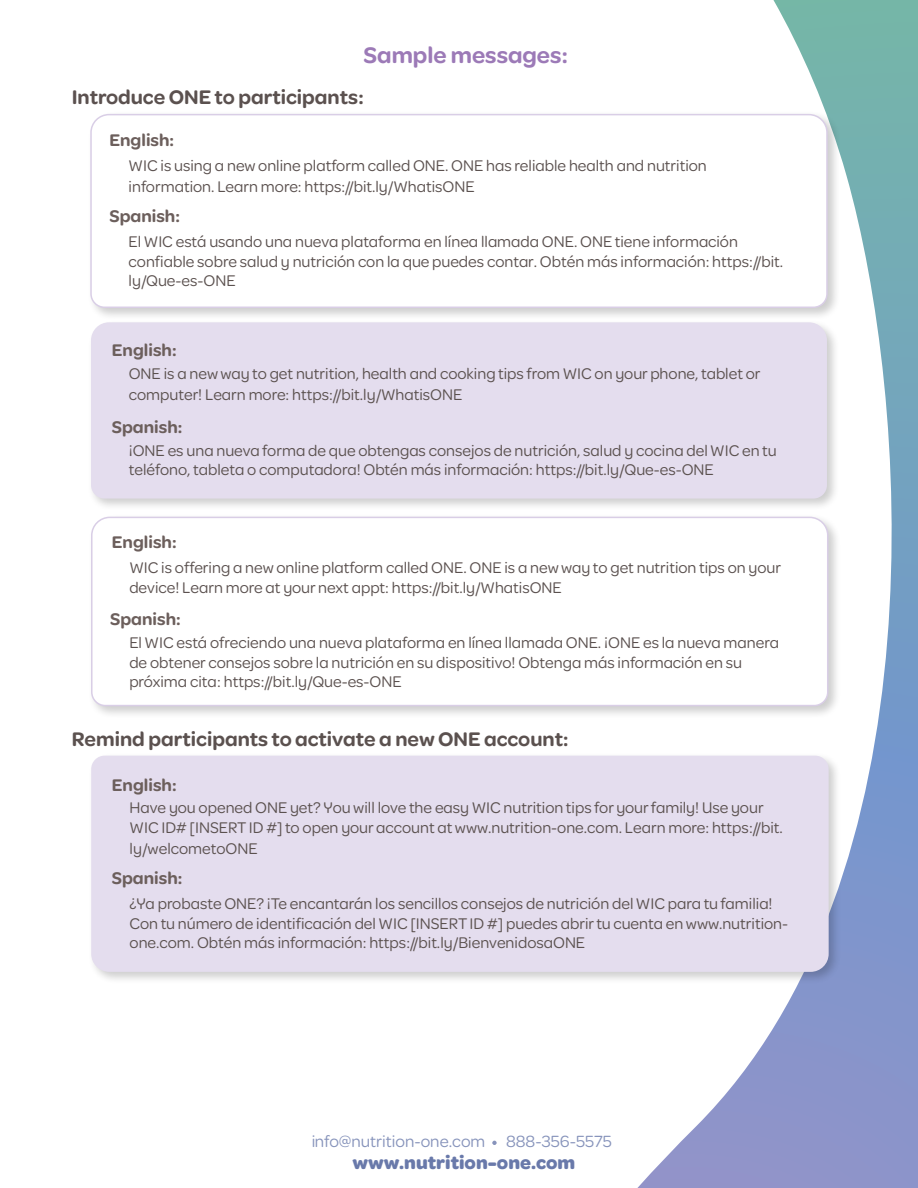
<style>
.page{position:relative;width:918px;height:1188px;background:#fff}
.page>*{position:absolute;margin:0;border:0;box-sizing:border-box;transform-origin:0 0}
.t1{font:600 24px "Omnes";color:#9c7ab7}
.t2{font:600 21px "Omnes";color:#5b514f}
.t3{font:700 19.5px "Omnes";color:#6979aa}
.t4{font:600 18px "Omnes";color:#6c5f5c}
.t5{font:17.4px "Omnes";color:#6979aa}
.t6{font:16.5px/19.5px "Omnes";color:#5b514f}
</style>
<div class="page">
<svg style="left:637px;top:0;width:281px;height:1188px"></svg>
<svg style="left:492px;top:1141px;width:5px;height:4px"></svg>
<div style="left:87px;top:319px;width:753px;height:192px;background:#000;opacity:.2"></div>
<div style="left:91px;top:322px;width:736px;height:177px;background:#e4ddee"></div>
<div style="left:88px;top:514px;width:754px;height:205px;background:#000;opacity:.2"></div>
<svg style="left:90px;top:516px;width:739px;height:191px"></svg>
<div style="left:88px;top:752px;width:754px;height:233px;background:#000;opacity:.2"></div>
<div style="left:91px;top:756px;width:738px;height:216px;background:#e4ddee"></div>
<div style="left:87px;top:111px;width:754px;height:210px;background:#000;opacity:.2"></div>
<svg style="left:90px;top:113px;width:738px;height:196px"></svg>
<h1 class="t1" style="left:364px;top:39px;width:206px">Sample messages:</h1>
<p class="t2" style="left:72px;top:83px;width:294px">Introduce ONE to participants:</p>
<p class="t4" style="left:109px;top:127px;width:66px">English:</p>
<p class="t6" style="left:129px;top:154px;width:580px;line-height:21px">WIC is using a new online platform called ONE. ONE has reliable health and nutrition information. Learn more: https://bit.ly/WhatisONE</p>
<p class="t4" style="left:109px;top:204px;width:72px">Spanish:</p>
<p class="t6" style="left:129px;top:231px;width:656px">El WIC está usando una nueva plataforma en línea llamada ONE. ONE tiene información confiable sobre salud y nutrición con la que puedes contar. Obtén más información: https://bit. ly/Que-es-ONE</p>
<p class="t4" style="left:112px;top:338px;width:66px">English:</p>
<p class="t6" style="left:129px;top:362px;width:633px;line-height:21px">ONE is a new way to get nutrition, health and cooking tips from WIC on your phone, tablet or computer! Learn more: https://bit.ly/WhatisONE</p>
<p class="t4" style="left:112px;top:414px;width:72px">Spanish:</p>
<p class="t6" style="left:129px;top:440px;width:649px">¡ONE es una nueva forma de que obtengas consejos de nutrición, salud y cocina del WIC en tu teléfono, tableta o computadora! Obtén más información: https://bit.ly/Que-es-ONE</p>
<p class="t4" style="left:112px;top:530px;width:66px">English:</p>
<p class="t6" style="left:129px;top:557px;width:653px">WIC is offering a new online platform called ONE. ONE is a new way to get nutrition tips on your device! Learn more at your next appt: https://bit.ly/WhatisONE</p>
<p class="t4" style="left:110px;top:607px;width:72px">Spanish:</p>
<p class="t6" style="left:129px;top:632px;width:651px">El WIC está ofreciendo una nueva plataforma en línea llamada ONE. ¡ONE es la nueva manera de obtener consejos sobre la nutrición en su dispositivo! Obtenga más información en su próxima cita: https://bit.ly/Que-es-ONE</p>
<p class="t2" style="left:72px;top:725px;width:498px">Remind participants to activate a new ONE account:</p>
<p class="t4" style="left:112px;top:773px;width:66px">English:</p>
<p class="t6" style="left:130px;top:797px;width:655px">Have you opened ONE yet? You will love the easy WIC nutrition tips for your family! Use your<br>WIC ID# [INSERT ID #] to open your account at www.nutrition-one.com. Learn more: https://bit.</p>
<p class="t6" style="left:130px;top:838px;width:130px">ly/welcometoONE</p>
<p class="t4" style="left:112px;top:866px;width:72px">Spanish:</p>
<p class="t6" style="left:130px;top:893px;width:660px">¿Ya probaste ONE? ¡Te encantarán los sencillos consejos de nutrición del WIC para tu familia!<br>Con tu número de identificación del WIC [INSERT ID #] puedes abrir tu cuenta en www.nutrition&shy;one.com. Obtén más información: https://bit.ly/BienvenidosaONE</p>
<p class="t5" style="left:311px;top:1130px;width:302px">info@nutrition-one.com 888-356-5575</p>
<p class="t3" style="left:353px;top:1149px;width:224px">www.nutrition-one.com</p>
</div>
